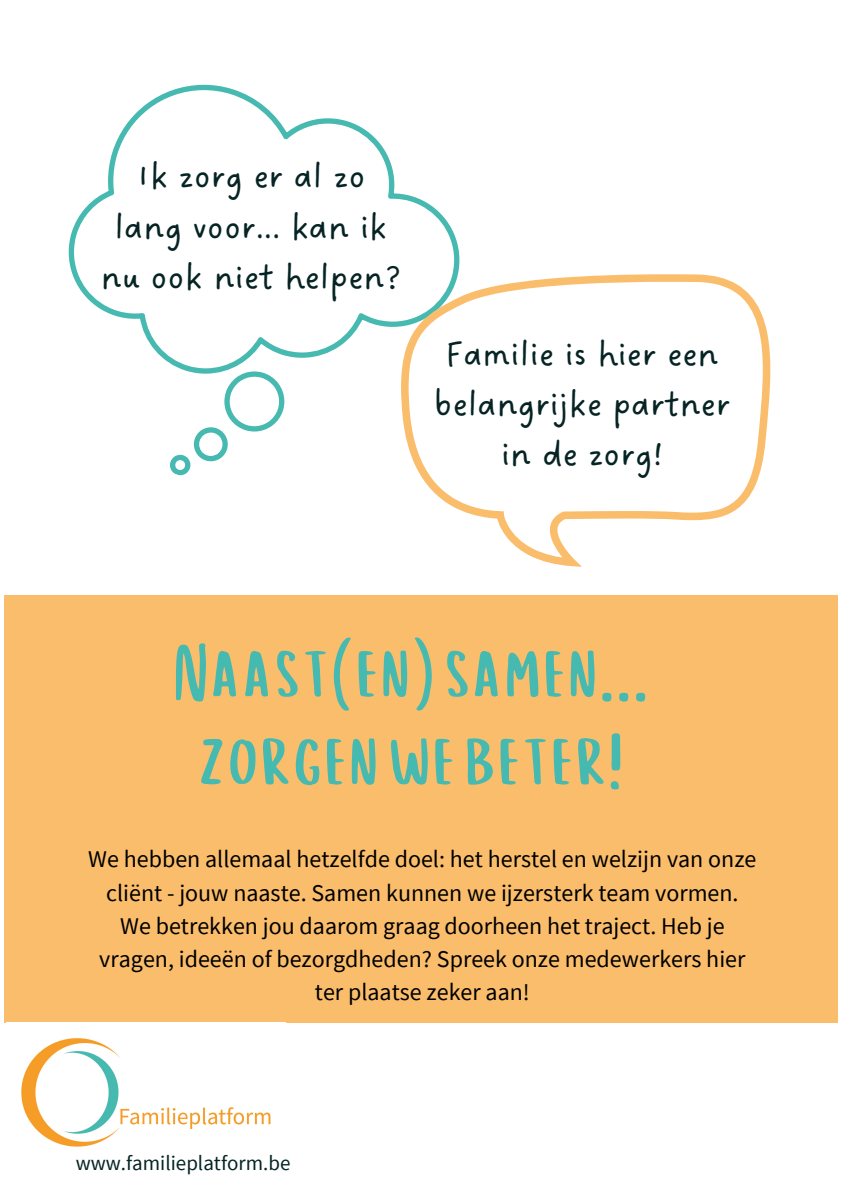
<style>
.page{position:relative;width:842px;height:1191px;background:#fff}
.page>*{position:absolute;margin:0;border:0;box-sizing:border-box;transform-origin:0 0}
.t1{font:80px "Cup Cakes";letter-spacing:-.155em;color:#46b9b0}
.t2{font:36px/50.2px "DO Sans Regular";color:#062424;text-align:center}
.t3{font:24px/33px "Source Sans Pro";color:#000;text-align:center}
.t4{font:21px "Source Sans Pro";color:#062424}
</style>
<div class="page">
<div style="left:5px;top:595px;width:833px;height:427px;background:#fabd6b"></div>
<img style="left:21px;top:1038px;width:250px;height:109px">
<svg style="left:68px;top:84px;width:392px;height:280px"></svg>
<svg style="left:170px;top:364px;width:115px;height:112px"></svg>
<svg style="left:401px;top:274px;width:369px;height:293px"></svg>
<p class="t2" style="left:136px;top:153px;width:231px">Ik zorg er al zo</p>
<p class="t2" style="left:101px;top:203px;width:302px">lang voor... kan ik nu ook niet helpen?</p>
<p class="t2" style="left:434px;top:330px;width:298px">Familie is hier een belangrijke partner</p>
<p class="t2" style="left:501px;top:431px;width:163px">in de zorg!</p>
<p class="t1" style="left:177px;top:621px;width:490px">Naast(en)samen...</p>
<p class="t1" style="left:201px;top:709px;width:440px">zorgenwebeter!</p>
<p class="t3" style="left:88px;top:842px;width:670px">We hebben allemaal hetzelfde doel: het herstel en welzijn van onze cliënt - jouw naaste. Samen kunnen we ijzersterk team vormen.</p>
<p class="t3" style="left:99px;top:908px;width:648px">We betrekken jou daarom graag doorheen het traject. Heb je vragen, ideeën of bezorgdheden? Spreek onze medewerkers hier ter plaatse zeker aan!</p>
<p class="t4" style="left:76px;top:1148px;width:216px">www.familieplatform.be</p>
</div>
